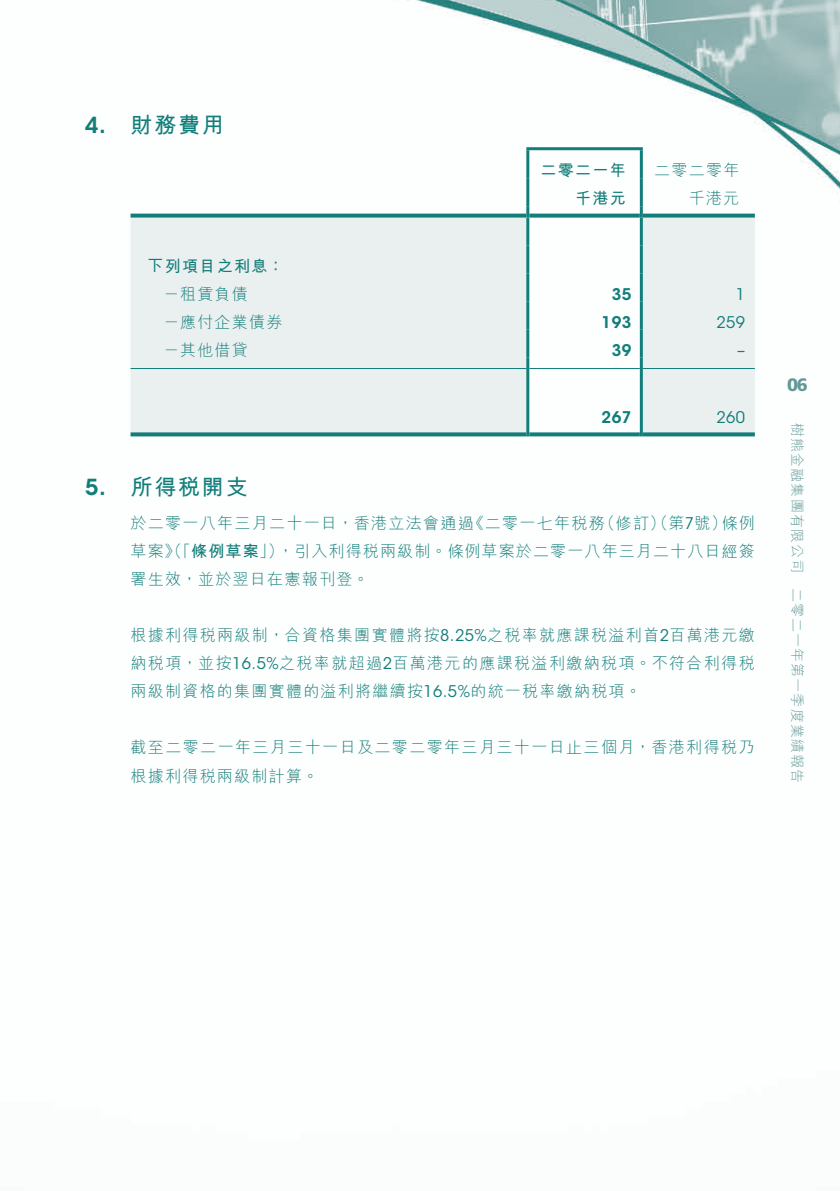
<style>
.page{position:relative;width:840px;height:1191px;background:#fff}
.page>*{position:absolute;margin:0;border:0;box-sizing:border-box;transform-origin:0 0}
._01_H1{font:700 22px "M Hei HK";letter-spacing:.08em;color:#127e7a}
._01_H1-2{font:600 22px "ITC Avant Garde Std";color:#127e7a}
.t1{font:900 18px "Frutiger LT Std";color:#639a98}
._00_txt{font:300 16px/28px "M Hei HK";letter-spacing:.08em;color:#127e7a}
._50_Table_txt{font:300 16px "M Hei HK";letter-spacing:.08em;color:#127e7a}
._50_Table_txt-2{font:700 16px "M Hei HK";letter-spacing:.08em;color:#127e7a}
._50_Table_txt-3{font:600 16px "ITC Avant Garde Std";letter-spacing:.03em;color:#127e7a}
._50_Table_txt-4{font:16px "ITC Avant Garde Std";letter-spacing:.03em;color:#127e7a}
.t2{font:300 14px "M Hei HK";letter-spacing:.08em;color:#639a98}
.s1{font-family:"ITC Avant Garde Std";font-weight:400}
.s2{font-weight:700}
</style>
<div class="page">
<img style="left:130px;top:0;width:709px;height:437px">
<svg style="left:130px;top:218px;width:624px;height:214px;fill:#eaefef"></svg>
<hr style="left:526px;top:246px;width:3px;height:28px;background:#127e7a">
<hr style="left:639px;top:246px;width:3px;height:28px;background:#127e7a">
<hr style="left:526px;top:274px;width:3px;height:28px;background:#127e7a">
<hr style="left:639px;top:274px;width:3px;height:28px;background:#127e7a">
<hr style="left:526px;top:302px;width:3px;height:28px;background:#127e7a">
<hr style="left:639px;top:302px;width:3px;height:28px;background:#127e7a">
<hr style="left:526px;top:330px;width:3px;height:28px;background:#127e7a">
<hr style="left:639px;top:330px;width:3px;height:28px;background:#127e7a">
<svg style="left:526px;top:358px;width:3px;height:11px"></svg>
<svg style="left:639px;top:358px;width:3px;height:11px"></svg>
<hr style="left:526px;top:369px;width:3px;height:28px;background:#127e7a">
<hr style="left:639px;top:369px;width:3px;height:28px;background:#127e7a">
<hr style="left:526px;top:397px;width:3px;height:28px;background:#127e7a">
<hr style="left:639px;top:397px;width:3px;height:28px;background:#127e7a">
<svg style="left:526px;top:425px;width:3px;height:11px"></svg>
<svg style="left:639px;top:425px;width:3px;height:11px"></svg>
<hr style="left:526px;top:150px;width:3px;height:28px;background:#127e7a">
<hr style="left:526px;top:147px;width:116px;height:3px;background:#127e7a">
<hr style="left:639px;top:150px;width:3px;height:28px;background:#127e7a">
<hr style="left:526px;top:178px;width:3px;height:28px;background:#127e7a">
<hr style="left:639px;top:178px;width:3px;height:28px;background:#127e7a">
<svg style="left:526px;top:206px;width:3px;height:12px"></svg>
<svg style="left:639px;top:206px;width:3px;height:12px"></svg>
<hr style="left:526px;top:218px;width:3px;height:28px;background:#127e7a">
<hr style="left:639px;top:218px;width:3px;height:28px;background:#127e7a">
<svg style="left:130px;top:214px;width:396px;height:4px;background:#288986"></svg>
<svg style="left:529px;top:214px;width:110px;height:4px"></svg>
<svg style="left:642px;top:214px;width:112px;height:4px"></svg>
<hr style="left:130px;top:368px;width:396px;height:1px;background:#127e7a">
<hr style="left:529px;top:368px;width:110px;height:1px;background:#127e7a">
<hr style="left:642px;top:368px;width:112px;height:1px;background:#127e7a">
<svg style="left:130px;top:432px;width:396px;height:4px;background:#278985"></svg>
<svg style="left:529px;top:432px;width:110px;height:4px"></svg>
<svg style="left:642px;top:432px;width:112px;height:4px"></svg>
<p class="_01_H1-2" style="left:85px;top:111px;width:22px">4.</p>
<p class="_01_H1-2" style="left:85px;top:473px;width:22px">5.</p>
<p class="_01_H1" style="left:130px;top:109px;width:95px">財務費用</p>
<p class="_50_Table_txt-2" style="left:147px;top:254px;width:138px">下列項目之利息：</p>
<p class="_50_Table_txt" style="left:163px;top:282px;width:86px">－租賃負債</p>
<p class="_50_Table_txt" style="left:163px;top:310px;width:120px">－應付企業債券</p>
<p class="_50_Table_txt" style="left:163px;top:338px;width:86px">－其他借貸</p>
<p class="_01_H1" style="left:130px;top:471px;width:119px">所得稅開支</p>
<p class="_50_Table_txt-2" style="left:540px;top:159px;width:87px">二零二一年</p>
<p class="_50_Table_txt-2" style="left:575px;top:187px;width:52px">千港元</p>
<p class="_50_Table_txt" style="left:653px;top:159px;width:87px">二零二零年</p>
<p class="_50_Table_txt" style="left:688px;top:187px;width:52px">千港元</p>
<p class="_50_Table_txt-3" style="left:611px;top:284px;width:21px">35</p>
<p class="_50_Table_txt-4" style="left:735px;top:284px;width:11px">1</p>
<p class="_50_Table_txt-3" style="left:601px;top:312px;width:31px">193</p>
<p class="_50_Table_txt-4" style="left:716px;top:312px;width:30px">259</p>
<p class="_50_Table_txt-3" style="left:611px;top:340px;width:21px">39</p>
<p class="_50_Table_txt-4" style="left:736px;top:340px;width:9px">–</p>
<p class="_50_Table_txt-3" style="left:601px;top:407px;width:31px">267</p>
<p class="_50_Table_txt-4" style="left:716px;top:407px;width:30px">260</p>
<p class="_00_txt" style="left:599px;top:509px;width:129px">（修訂）（第<span class="s1">7</span>號）</p>
<p class="_00_txt" style="left:278px;top:509px;width:478px;text-indent:-147px">於二零一八年三月二十一日，香港立法會通過<br>，引入利得稅兩級制。條例草案於二零一八年三月二十八日經簽</p>
<p class="_00_txt" style="left:468px;top:509px;width:138px">《二零一七年稅務</p>
<p class="_00_txt" style="left:721px;top:509px;width:35px">條例</p>
<p class="_00_txt" style="left:130px;top:537px;width:240px">草案》（「<span class="s2">條例草案</span>」）<br>署生效，並於翌日在憲報刊登。</p>
<p class="_00_txt" style="left:130px;top:621px;width:625px;text-align:justify">根據利得稅兩級制，合資格集團實體將按<span class="s1">8.25%</span>之稅率就應課稅溢利首<span class="s1">2</span>百萬港元繳納稅項，並按<span class="s1">16.5%</span>之稅率就超過<span class="s1">2</span>百萬港元的應課稅溢利繳納稅項。不符合利得稅兩級制資格的集團實體的溢利將繼續按<span class="s1">16.5%</span>的統一稅率繳納稅項。</p>
<p class="_00_txt" style="left:130px;top:733px;width:625px">截至二零二一年三月三十一日及二零二零年三月三十一日止三個月，香港利得稅乃根據利得稅兩級制計算。</p>
<p class="t1" style="left:786px;top:373px;width:22px">06</p>
<p class="t2" style="left:806px;top:423px;width:361px;rotate:90deg">樹熊金融集團有限公司　二零二一年第一季度業績報告</p>
</div>
